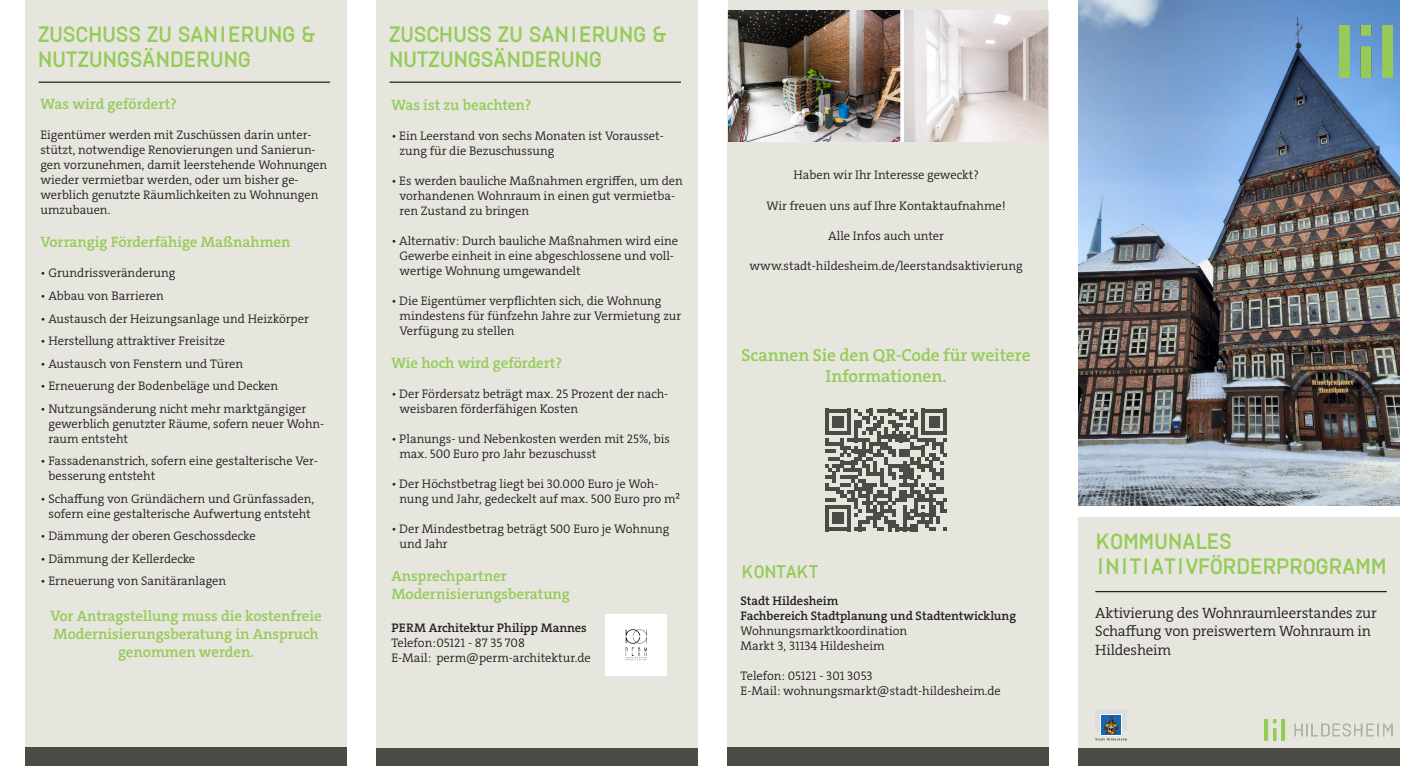
<style>
.page{position:relative;width:1425px;height:766px;background:#fff}
.page>*{position:absolute;margin:0;border:0;box-sizing:border-box;transform-origin:0 0}
.t1{font:500 21.25px/25.5px "Uberform";color:#95cb58}
.t2{font:600 17.5px/21px "The Serif";color:#95cb58;text-align:center}
.t3{font:500 17.5px "Uberform";color:#95cb58}
.t4{font:600 15px "The Serif";color:#95cb58}
.t5{font:300 15px/18.4px "The Serif";letter-spacing:-.01em;color:#231f20}
.t6{font:300 12.5px/15px "The Serif";color:#231f20}
.t7{font:600 12.5px "The Serif";color:#231f20}
</style>
<div class="page">
<div style="left:26px;top:0;width:321px;height:747px;background:#e7e6de"></div>
<div style="left:26px;top:747px;width:321px;height:18px;background:#4c4b46"></div>
<div style="left:376px;top:747px;width:321px;height:18px;background:#4c4b46"></div>
<div style="left:376px;top:0;width:321px;height:747px;background:#e7e6de"></div>
<img style="left:605px;top:614px;width:61px;height:61px">
<div style="left:1078px;top:747px;width:321px;height:18px;background:#4c4b46"></div>
<div style="left:1078px;top:517px;width:321px;height:230px;background:#e7e6de"></div>
<img style="left:1078px;top:0;width:321px;height:506px">
<hr style="left:1095px;top:590px;width:291px;height:2px;background:#231f20">
<div style="left:727px;top:10px;width:321px;height:747px;background:#e7e6de"></div>
<img style="left:1339px;top:26px;width:52px;height:52px">
<div style="left:1095px;top:709px;width:31px;height:21px;background:#dcdddf"></div>
<svg style="left:1100px;top:714px;width:21px;height:21px"></svg>
<img style="left:1101px;top:715px;width:19px;height:19px">
<svg style="left:1095px;top:738px;width:31px;height:2px"></svg>
<img style="left:1264px;top:719px;width:127px;height:21px">
<div style="left:728px;top:0;width:319px;height:156px;background:#e7e6de"></div>
<img style="left:728px;top:11px;width:319px;height:131px">
<svg style="left:825px;top:408px;width:122px;height:123px"></svg>
<div style="left:727px;top:747px;width:321px;height:18px;background:#4c4b46"></div>
<hr style="left:389px;top:81px;width:292px;height:2px;background:#231f20">
<hr style="left:39px;top:81px;width:291px;height:2px;background:#231f20">
<p class="t1" style="left:38px;top:22px;width:279px">ZUSCHUSS ZU SANIERUNG &amp;<br>NUTZUNGSÄNDERUNG</p>
<p class="t4" style="left:40px;top:95px;width:138px">Was wird gefördert?</p>
<p class="t6" style="left:40px;top:128px;width:288px">Eigentümer werden mit Zuschüssen darin unter&shy;stützt, notwendige Renovierungen und Sanierun&shy;gen vorzunehmen, damit leerstehende Wohnungen wieder vermietbar werden, oder um bisher ge&shy;werblich genutzte Räumlichkeiten zu Wohnungen umzubauen.</p>
<p class="t4" style="left:40px;top:233px;width:252px">Vorrangig Förderfähige Maßnahmen</p>
<p class="t6" style="left:40px;top:266px;width:136px">• Grundrissveränderung</p>
<p class="t6" style="left:40px;top:288px;width:125px">• Abbau von Barrieren</p>
<p class="t6" style="left:40px;top:311px;width:270px">• Austausch der Heizungsanlage und Heizkörper</p>
<p class="t6" style="left:40px;top:333px;width:186px">• Herstellung attraktiver Freisitze</p>
<p class="t6" style="left:40px;top:356px;width:204px">• Austausch von Fenstern und Türen</p>
<p class="t6" style="left:40px;top:378px;width:239px">• Erneuerung der Bodenbeläge und Decken</p>
<p class="t6" style="left:40px;top:401px;width:267px">• Nutzungsänderung nicht mehr marktgängiger</p>
<p class="t6" style="left:49px;top:416px;width:277px">gewerblich genutzter Räume, sofern neuer Wohn-</p>
<p class="t6" style="left:49px;top:431px;width:81px">raum entsteht</p>
<p class="t6" style="left:40px;top:453px;width:279px">• Fassadenanstrich, sofern eine gestalterische Ver-</p>
<p class="t6" style="left:49px;top:468px;width:108px">besserung entsteht</p>
<p class="t6" style="left:40px;top:491px;width:275px">• Schaffung von Gründächern und Grünfassaden,</p>
<p class="t6" style="left:49px;top:506px;width:264px">sofern eine gestalterische Aufwertung entsteht</p>
<p class="t6" style="left:40px;top:528px;width:217px">• Dämmung der oberen Geschossdecke</p>
<p class="t6" style="left:40px;top:551px;width:156px">• Dämmung der Kellerdecke</p>
<p class="t6" style="left:40px;top:573px;width:187px">• Erneuerung von Sanitäranlagen</p>
<p class="t4" style="left:50px;top:606px;width:273px">Vor Antragstellung muss die kostenfreie</p>
<p class="t4" style="left:53px;top:624px;width:267px">Modernisierungsberatung in Anspruch</p>
<p class="t4" style="left:118px;top:642px;width:137px">genommen werden.</p>
<p class="t1" style="left:389px;top:22px;width:279px">ZUSCHUSS ZU SANIERUNG &amp;<br>NUTZUNGSÄNDERUNG</p>
<p class="t4" style="left:391px;top:95px;width:142px">Was ist zu beachten?</p>
<p class="t6" style="left:391px;top:128px;width:274px">• Ein Leerstand von sechs Monaten ist Vorausset-</p>
<p class="t6" style="left:399px;top:143px;width:156px">zung für die Bezuschussung</p>
<p class="t6" style="left:391px;top:173px;width:293px">• Es werden bauliche Maßnahmen ergriffen, um den</p>
<p class="t6" style="left:399px;top:188px;width:277px">vorhandenen Wohnraum in einen gut vermietba-</p>
<p class="t6" style="left:399px;top:203px;width:131px">ren Zustand zu bringen</p>
<p class="t6" style="left:391px;top:233px;width:288px">• Alternativ: Durch bauliche Maßnahmen wird eine</p>
<p class="t6" style="left:399px;top:248px;width:276px">Gewerbe einheit in eine abgeschlossene und voll-</p>
<p class="t6" style="left:399px;top:263px;width:183px">wertige Wohnung umgewandelt</p>
<p class="t6" style="left:391px;top:293px;width:272px">• Die Eigentümer verpflichten sich, die Wohnung</p>
<p class="t6" style="left:399px;top:308px;width:283px">mindestens für fünfzehn Jahre zur Vermietung zur</p>
<p class="t6" style="left:399px;top:323px;width:117px">Verfügung zu stellen</p>
<p class="t4" style="left:391px;top:353px;width:172px">Wie hoch wird gefördert?</p>
<p class="t6" style="left:391px;top:386px;width:278px">• Der Fördersatz beträgt max. 25 Prozent der nach-</p>
<p class="t6" style="left:399px;top:401px;width:180px">weisbaren förderfähigen Kosten</p>
<p class="t6" style="left:391px;top:431px;width:280px">• Planungs- und Nebenkosten werden mit 25%, bis</p>
<p class="t6" style="left:399px;top:446px;width:198px">max. 500 Euro pro Jahr bezuschusst</p>
<p class="t6" style="left:391px;top:476px;width:268px">• Der Höchstbetrag liegt bei 30.000 Euro je Woh-</p>
<p class="t6" style="left:399px;top:491px;width:282px">nung und Jahr, gedeckelt auf max. 500 Euro pro m²</p>
<p class="t6" style="left:391px;top:521px;width:279px">• Der Mindestbetrag beträgt 500 Euro je Wohnung</p>
<p class="t6" style="left:399px;top:536px;width:50px">und Jahr</p>
<p class="t4" style="left:391px;top:566px;width:117px">Ansprechpartner</p>
<p class="t4" style="left:391px;top:584px;width:180px">Modernisierungsberatung</p>
<p class="t7" style="left:391px;top:619px;width:197px">PERM Architektur Philipp Mannes</p>
<p class="t6" style="left:391px;top:635px;width:201px">Telefon:05121 - 87 35 708<br>E-Mail: perm@perm-architektur.de</p>
<p class="t6" style="left:793px;top:168px;width:187px">Haben wir Ihr Interesse geweckt?</p>
<p class="t6" style="left:766px;top:198px;width:241px">Wir freuen uns auf Ihre Kontaktaufnahme!</p>
<p class="t6" style="left:828px;top:228px;width:117px">Alle Infos auch unter</p>
<p class="t6" style="left:749px;top:258px;width:275px">www.stadt-hildesheim.de/leerstandsaktivierung</p>
<p class="t2" style="left:741px;top:345px;width:290px">Scannen Sie den QR-Code für weitere<br>Informationen.</p>
<p class="t3" style="left:741px;top:560px;width:78px">KONTAKT</p>
<p class="t7" style="left:740px;top:592px;width:99px">Stadt Hildesheim</p>
<p class="t7" style="left:740px;top:607px;width:277px">Fachbereich Stadtplanung und Stadtentwicklung</p>
<p class="t6" style="left:740px;top:623px;width:168px">Wohnungsmarktkoordination</p>
<p class="t6" style="left:740px;top:638px;width:146px">Markt 3, 31134 Hildesheim</p>
<p class="t6" style="left:740px;top:668px;width:133px">Telefon: 05121 - 301 3053</p>
<p class="t6" style="left:740px;top:683px;width:262px">E-Mail: wohnungsmarkt@stadt-hildesheim.de</p>
<p class="t1" style="left:1095px;top:528px;width:138px">KOMMUNALES</p>
<p class="t1" style="left:1095px;top:553px;width:292px">INITIATIVFÖRDERPROGRAMM</p>
<p class="t5" style="left:1095px;top:603px;width:283px">Aktivierung des Wohnraumleerstandes zur<br>Schaffung von preiswertem Wohnraum in<br>Hildesheim</p>
</div>
